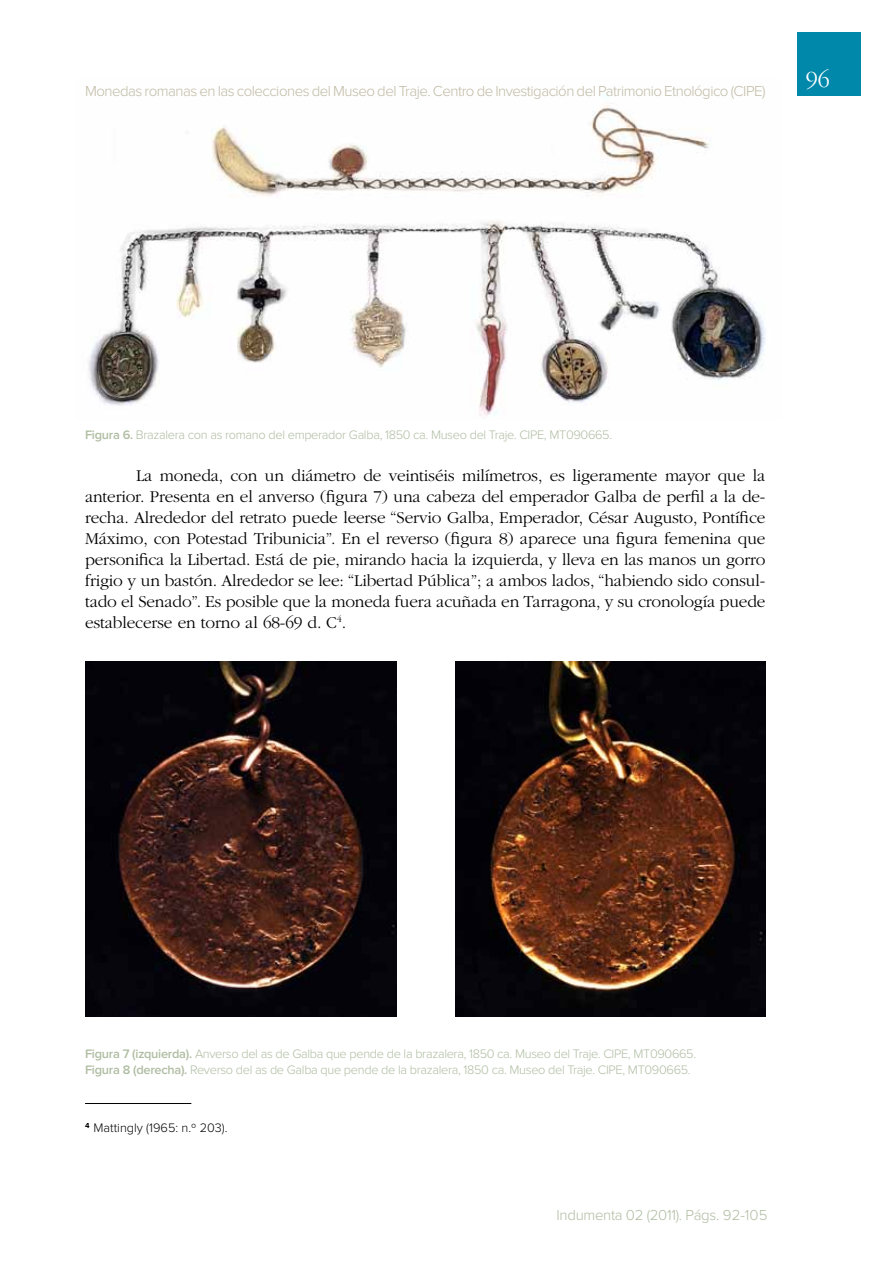
<style>
.page{position:relative;width:893px;height:1263px;background:#fff}
.page>*{position:absolute;margin:0;border:0;box-sizing:border-box;transform-origin:0 0}
.t1{font:300 24px "ITC Garamond Std";color:#fff}
.t2{font:300 17.25px/21px "ITC Garamond Std";letter-spacing:-.01em;color:#000;text-align:justify}
.t3{font:300 15px "Proxima Nova";letter-spacing:-.035em;color:#c1baa4}
.t4{font:300 15px "Proxima Nova";letter-spacing:-.02em;color:#afbda2}
.t5{font:300 12.75px/15.8px "Proxima Nova";letter-spacing:-.025em;color:#afbda2}
.t6{font:300 12.75px "Proxima Nova";color:#000}
.s1{font-weight:600}
</style>
<div class="page">
<div style="left:797px;top:32px;width:64px;height:64px;background:#0088ab"></div>
<img style="left:88px;top:94px;width:677px;height:322px">
<img style="left:85px;top:662px;width:312px;height:355px">
<hr style="left:85px;top:1103px;width:106px;height:1px;background:#000">
<img style="left:456px;top:662px;width:309px;height:355px">
<p class="t3" style="left:85px;top:84px;width:682px">Monedas romanas en las colecciones del Museo del Traje. Centro de Investigación del Patrimonio Etnológico (CIPE)</p>
<h1 class="t1" style="left:806px;top:66px;width:25px">96</h1>
<p class="t5" style="left:85px;top:427px;width:529px"><span class="s1">Figura 6.</span> Brazalera con as romano del emperador Galba, 1850 ca. Museo del Traje. CIPE, MT090665.</p>
<p class="t2" style="left:85px;top:465px;width:682px;text-indent:51px">La moneda, con un diámetro de veintiséis milímetros, es ligeramente mayor que la anterior. Presenta en el anverso (figura 7) una cabeza del emperador Galba de perfil a la de&shy;recha. Alrededor del retrato puede leerse “Servio Galba, Emperador, César Augusto, Pontífice Máximo, con Potestad Tribunicia”. En el reverso (figura 8) aparece una figura femenina que personifica la Libertad. Está de pie, mirando hacia la izquierda, y lleva en las manos un gorro frigio y un bastón. Alrededor se lee: “Libertad Pública”; a ambos lados, “habiendo sido consul&shy;tado el Senado”. Es posible que la moneda fuera acuñada en Tarragona, y su cronología puede establecerse en torno al 68-69 d. C<sup>4</sup>.</p>
<p class="t5" style="left:85px;top:1046px;width:613px"><span class="s1">Figura 7 (izquierda).</span> Anverso del as de Galba que pende de la brazalera, 1850 ca. Museo del Traje. CIPE, MT090665.<br><span class="s1">Figura 8 (derecha).</span> Reverso del as de Galba que pende de la brazalera, 1850 ca. Museo del Traje. CIPE, MT090665.</p>
<p class="t6" style="left:85px;top:1122px;width:144px"><sup>4</sup> Mattingly (1965: n.º 203).</p>
<p class="t4" style="left:557px;top:1208px;width:212px">Indumenta 02 (2011). Págs. 92-105</p>
</div>
